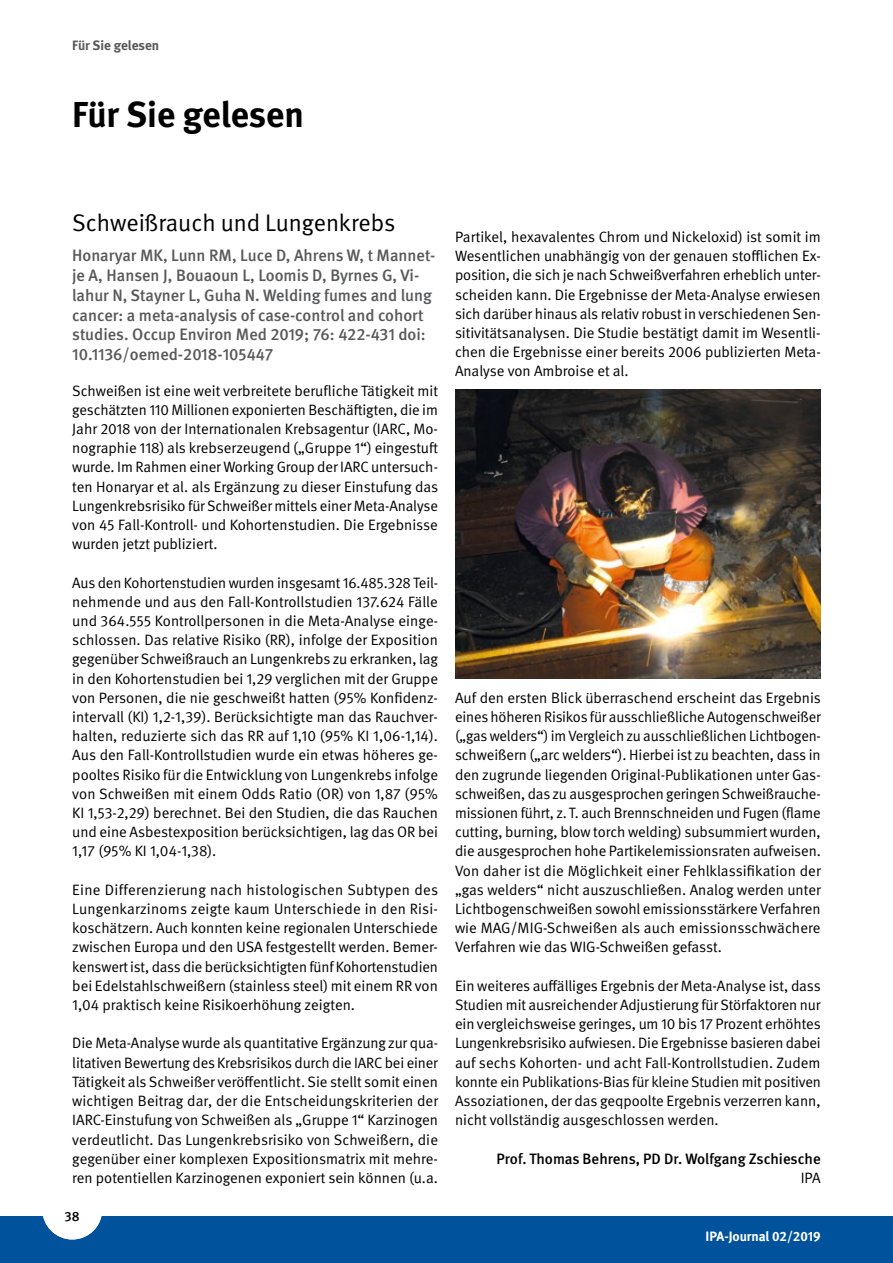
<style>
.page{position:relative;width:893px;height:1263px;background:#fff}
.page>*{position:absolute;margin:0;border:0;box-sizing:border-box;transform-origin:0 0}
.t1{font:700 36px "DGUV Meta";color:#000}
.t2{font:24px "DGUV Meta";letter-spacing:-.005em;color:#000}
.t3{font:500 16.5px/19.8px "DGUV Meta";color:#58595b}
.t4{font:15px/19.2px "DGUV Meta";color:#000;text-align:justify}
.t5{font:500 15px "DGUV Meta";color:#000}
.t6{font:700 13.5px "DGUV Meta";letter-spacing:-.005em;color:#fff}
.t7{font:700 13.5px "DGUV Meta";color:#58595b}
.t8{font:500 13.5px "DGUV Meta";color:#000}
</style>
<div class="page">
<div style="left:0;top:1216px;width:893px;height:47px;background:#00529c"></div>
<div style="left:42px;top:1179px;width:60px;height:60px;background:#fff;border-radius:50%"></div>
<img style="left:455px;top:389px;width:366px;height:289px">
<p class="t7" style="left:72px;top:37px;width:88px">Für Sie gelesen</p>
<h1 class="t1" style="left:72px;top:93px;width:233px">Für Sie gelesen</h1>
<h2 class="t2" style="left:72px;top:208px;width:324px">Schweißrauch und Lungenkrebs</h2>
<p class="t3" style="left:72px;top:246px;width:365px">Honaryar MK, Lunn RM, Luce D, Ahrens W, t Mannet&shy;je A, Hansen J, Bouaoun L, Loomis D, Byrnes G, Vi&shy;lahur N, Stayner L, Guha N. Welding fumes and lung cancer: a meta-analysis of case-control and cohort studies. Occup Environ Med 2019; 76: 422-431 doi:<br>10.1136/oemed-2018-105447</p>
<p class="t4" style="left:72px;top:381px;width:367px">Schweißen ist eine weit verbreitete berufliche Tätigkeit mit geschätzten 110 Millionen exponierten Beschäftigten, die im Jahr 2018 von der Internationalen Krebsagentur (IARC, Mo&shy;nographie 118) als krebserzeugend („Gruppe 1“) eingestuft wurde. Im Rahmen einer Working Group der IARC untersuch&shy;ten Honaryar et al. als Ergänzung zu dieser Einstufung das Lungenkrebsrisiko für Schweißer mittels einer Meta-Analyse von 45 Fall-Kontroll- und Kohortenstudien. Die Ergebnisse wurden jetzt publiziert.</p>
<p class="t4" style="left:72px;top:573px;width:367px">Aus den Kohortenstudien wurden insgesamt 16.485.328 Teil&shy;nehmende und aus den Fall-Kontrollstudien 137.624 Fälle und 364.555 Kontrollpersonen in die Meta-Analyse einge&shy;schlossen. Das relative Risiko (RR), infolge der Exposition gegenüber Schweißrauch an Lungenkrebs zu erkranken, lag in den Kohortenstudien bei 1,29 verglichen mit der Gruppe von Personen, die nie geschweißt hatten (95% Konfidenz&shy;intervall (KI) 1,2-1,39). Berücksichtigte man das Rauchver&shy;halten, reduzierte sich das RR auf 1,10 (95% KI 1,06-1,14).<br>Aus den Fall-Kontrollstudien wurde ein etwas höheres ge&shy;pooltes Risiko für die Entwicklung von Lungenkrebs infolge von Schweißen mit einem Odds Ratio (OR) von 1,87 (95% KI 1,53-2,29) berechnet. Bei den Studien, die das Rauchen und eine Asbestexposition berücksichtigen, lag das OR bei 1,17 (95% KI 1,04-1,38).</p>
<p class="t4" style="left:72px;top:880px;width:367px">Eine Differenzierung nach histologischen Subtypen des Lungenkarzinoms zeigte kaum Unterschiede in den Risi&shy;koschätzern. Auch konnten keine regionalen Unterschiede zwischen Europa und den USA festgestellt werden. Bemer&shy;kenswert ist, dass die berücksichtigten fünf Kohortenstudien bei Edelstahlschweißern (stainless steel) mit einem RR von 1,04 praktisch keine Risikoerhöhung zeigten.</p>
<p class="t4" style="left:72px;top:1034px;width:367px">Die Meta-Analyse wurde als quantitative Ergänzung zur qua&shy;litativen Bewertung des Krebsrisikos durch die IARC bei einer Tätigkeit als Schweißer veröffentlicht. Sie stellt somit einen wichtigen Beitrag dar, der die Entscheidungskriterien der IARC-Einstufung von Schweißen als „Gruppe 1“ Karzinogen verdeutlicht. Das Lungenkrebsrisiko von Schweißern, die gegenüber einer komplexen Expositionsmatrix mit mehre&shy;ren potentiellen Karzinogenen exponiert sein können (u.a.</p>
<p class="t8" style="left:65px;top:1209px;width:17px">38</p>
<p class="t4" style="left:455px;top:228px;width:367px">Partikel, hexavalentes Chrom und Nickeloxid) ist somit im Wesentlichen unabhängig von der genauen stofflichen Ex&shy;position, die sich je nach Schweißverfahren erheblich unter&shy;scheiden kann. Die Ergebnisse der Meta-Analyse erwiesen sich darüber hinaus als relativ robust in verschiedenen Sen&shy;sitivitätsanalysen. Die Studie bestätigt damit im Wesentli&shy;chen die Ergebnisse einer bereits 2006 publizierten Meta-Analyse von Ambroise et al.</p>
<p class="t4" style="left:455px;top:688px;width:367px">Auf den ersten Blick überraschend erscheint das Ergebnis eines höheren Risikos für ausschließliche Autogenschweißer („gas welders“) im Vergleich zu ausschließlichen Lichtbogen&shy;schweißern („arc welders“). Hierbei ist zu beachten, dass in den zugrunde liegenden Original-Publikationen unter Gas&shy;schweißen, das zu ausgesprochen geringen Schweißrauche&shy;missionen führt, z. T. auch Brennschneiden und Fugen (flame cutting, burning, blow torch welding) subsummiert wurden, die ausgesprochen hohe Partikelemissionsraten aufweisen.<br>Von daher ist die Möglichkeit einer Fehlklassifikation der „gas welders“ nicht auszuschließen. Analog werden unter Lichtbogenschweißen sowohl emissionsstärkere Verfahren wie MAG/MIG-Schweißen als auch emissionsschwächere Verfahren wie das WIG-Schweißen gefasst.</p>
<p class="t4" style="left:455px;top:976px;width:367px">Ein weiteres auffälliges Ergebnis der Meta-Analyse ist, dass Studien mit ausreichender Adjustierung für Störfaktoren nur ein vergleichsweise geringes, um 10 bis 17 Prozent erhöhtes Lungenkrebsrisiko aufwiesen. Die Ergebnisse basieren dabei auf sechs Kohorten- und acht Fall-Kontrollstudien. Zudem konnte ein Publikations-Bias für kleine Studien mit positiven Assoziationen, der das geqpoolte Ergebnis verzerren kann, nicht vollständig ausgeschlossen werden.</p>
<p class="t5" style="left:497px;top:1150px;width:326px">Prof. Thomas Behrens, PD Dr. Wolfgang Zschiesche</p>
<p class="t4" style="left:801px;top:1168px;width:21px">IPA</p>
<p class="t6" style="left:706px;top:1228px;width:117px">IPA-Journal 02/2019</p>
</div>
